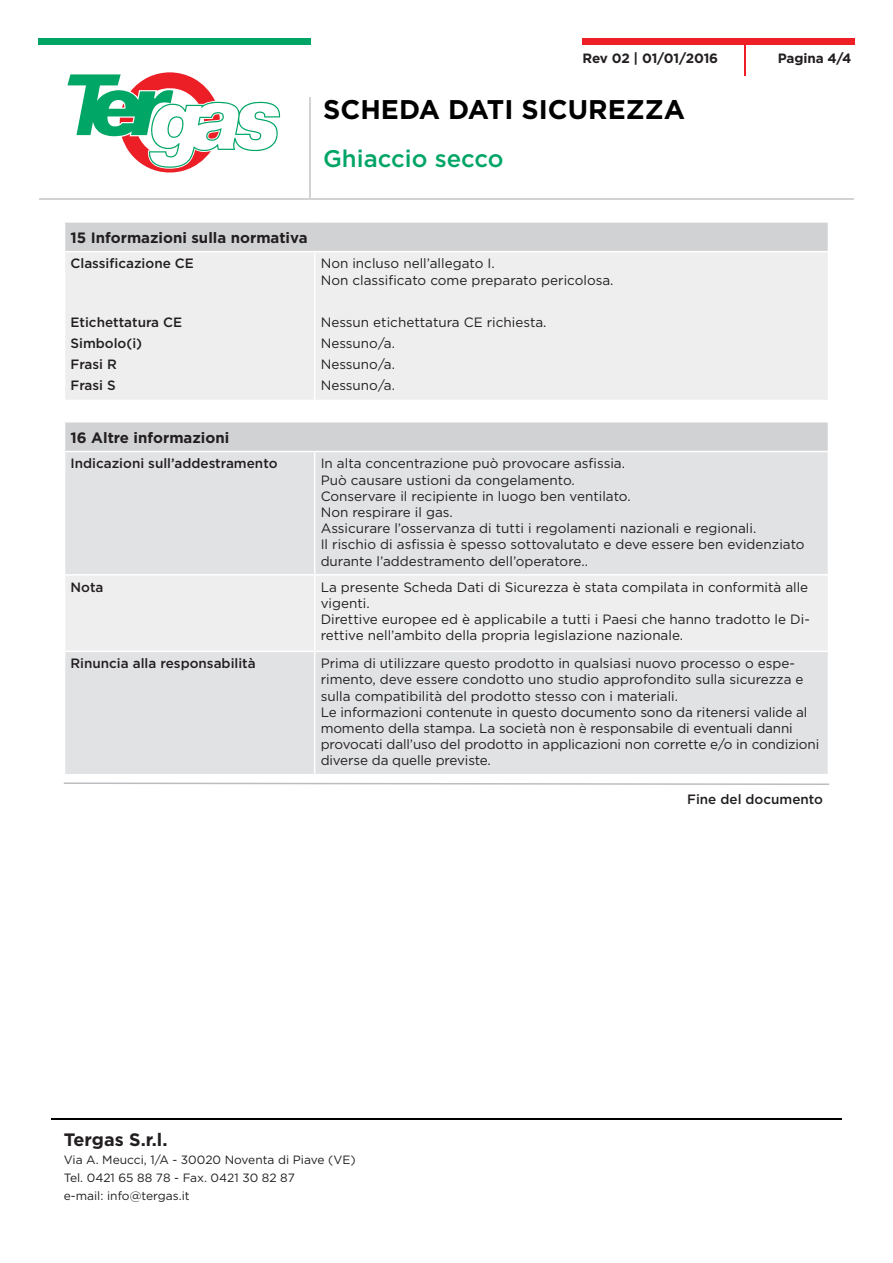
<style>
.page{position:relative;width:893px;height:1263px;background:#fff}
.page>*{position:absolute;margin:0;border:0;box-sizing:border-box;transform-origin:0 0}
.t1{font:700 27px "Gotham";color:#000}
.t2{font:500 24px "Gotham";color:#00a566}
.t3{font:700 18px "Gotham";color:#231f20}
.t4{font:700 15px "Gotham";color:#231f20}
.t5{font:13.5px/16.2px "Gotham";color:#231f20}
.t6{font:500 13.5px "Gotham";color:#231f20}
.t7{font:700 13.5px "Gotham";letter-spacing:-.015em;color:#231f20}
.t8{font:12px "Gotham";color:#231f20}
</style>
<div class="page">
<div style="left:38px;top:38px;width:272px;height:7px;background:#00a566"></div>
<div style="left:583px;top:38px;width:272px;height:7px;background:#ee2026"></div>
<hr style="left:39px;top:198px;width:815px;height:2px;background:#d1d2d4">
<svg style="left:67px;top:72px;width:214px;height:101px"></svg>
<hr style="left:309px;top:98px;width:1px;height:102px;background:#d1d2d4">
<hr style="left:744px;top:41px;width:1px;height:34px;background:#ee2026">
<hr style="left:51px;top:1118px;width:791px;height:1px;background:#000">
<div style="left:65px;top:222px;width:763px;height:30px;background:#d1d2d4"></div>
<div style="left:65px;top:252px;width:763px;height:148px;background:#eeeeef"></div>
<hr style="left:64px;top:221px;width:251px;height:2px;background:#fff">
<hr style="left:315px;top:221px;width:514px;height:2px;background:#fff">
<hr style="left:64px;top:251px;width:251px;height:1px;background:#fff">
<hr style="left:315px;top:251px;width:514px;height:1px;background:#fff">
<hr style="left:314px;top:252px;width:1px;height:148px;background:#fff">
<div style="left:65px;top:422px;width:763px;height:29px;background:#d1d2d4"></div>
<div style="left:65px;top:452px;width:763px;height:322px;background:#e1e2e4"></div>
<div style="left:65px;top:576px;width:763px;height:75px;background:#eeeeef"></div>
<hr style="left:314px;top:452px;width:1px;height:122px;background:#fff">
<hr style="left:64px;top:574px;width:251px;height:2px;background:#fff">
<hr style="left:315px;top:574px;width:514px;height:2px;background:#fff">
<hr style="left:314px;top:576px;width:1px;height:75px;background:#fff">
<hr style="left:64px;top:651px;width:251px;height:1px;background:#fff">
<hr style="left:315px;top:651px;width:514px;height:1px;background:#fff">
<hr style="left:314px;top:652px;width:1px;height:122px;background:#fff">
<svg style="left:63px;top:782px;width:767px;height:3px"></svg>
<p class="t7" style="left:583px;top:49px;width:137px">Rev 02 | 01/01/2016</p>
<p class="t7" style="left:778px;top:49px;width:75px">Pagina 4/4</p>
<p class="t1" style="left:323px;top:92px;width:363px">SCHEDA DATI SICUREZZA</p>
<p class="t2" style="left:323px;top:143px;width:182px">Ghiaccio secco</p>
<p class="t4" style="left:71px;top:227px;width:239px">15 Informazioni sulla normativa</p>
<p class="t6" style="left:71px;top:255px;width:125px">Classificazione CE</p>
<p class="t6" style="left:71px;top:313px;width:113px">Etichettatura CE</p>
<p class="t6" style="left:71px;top:334px;width:73px">Simbolo(i)</p>
<p class="t6" style="left:71px;top:355px;width:48px">Frasi R</p>
<p class="t6" style="left:71px;top:376px;width:47px">Frasi S</p>
<p class="t5" style="left:321px;top:255px;width:176px">Non incluso nell’allegato I.</p>
<p class="t5" style="left:321px;top:271px;width:294px">Non classificato come preparato pericolosa.</p>
<p class="t5" style="left:321px;top:313px;width:227px">Nessun etichettatura CE richiesta.</p>
<p class="t5" style="left:321px;top:334px;width:76px">Nessuno/a.</p>
<p class="t5" style="left:321px;top:355px;width:76px">Nessuno/a.</p>
<p class="t5" style="left:321px;top:376px;width:76px">Nessuno/a.</p>
<p class="t4" style="left:71px;top:427px;width:160px">16 Altre informazioni</p>
<p class="t6" style="left:71px;top:455px;width:208px">Indicazioni sull’addestramento</p>
<p class="t5" style="left:321px;top:455px;width:306px">In alta concentrazione può provocare asfissia.</p>
<p class="t5" style="left:321px;top:471px;width:256px">Può causare ustioni da congelamento.</p>
<p class="t5" style="left:321px;top:487px;width:312px">Conservare il recipiente in luogo ben ventilato.</p>
<p class="t5" style="left:321px;top:504px;width:134px">Non respirare il gas.</p>
<p class="t5" style="left:321px;top:520px;width:437px">Assicurare l’osservanza di tutti i regolamenti nazionali e regionali.</p>
<p class="t5" style="left:321px;top:536px;width:485px">Il rischio di asfissia è spesso sottovalutato e deve essere ben evidenziato durante l’addestramento dell’operatore..</p>
<p class="t6" style="left:71px;top:578px;width:34px">Nota</p>
<p class="t5" style="left:321px;top:578px;width:489px">La presente Scheda Dati di Sicurezza è stata compilata in conformità alle vigenti.</p>
<p class="t5" style="left:321px;top:611px;width:491px">Direttive europee ed è applicabile a tutti i Paesi che hanno tradotto le Di&shy;rettive nell’ambito della propria legislazione nazionale.</p>
<p class="t6" style="left:71px;top:654px;width:187px">Rinuncia alla responsabilità</p>
<p class="t5" style="left:321px;top:655px;width:484px">Prima di utilizzare questo prodotto in qualsiasi nuovo processo o espe&shy;rimento, deve essere condotto uno studio approfondito sulla sicurezza e sulla compatibilità del prodotto stesso con i materiali.</p>
<p class="t5" style="left:321px;top:704px;width:488px">Le informazioni contenute in questo documento sono da ritenersi valide al</p>
<p class="t5" style="left:321px;top:720px;width:500px">momento della stampa. La società non è responsabile di eventuali danni provocati dall’uso del prodotto in applicazioni non corrette e/o in condizioni diverse da quelle previste.</p>
<p class="t6" style="left:687px;top:790px;width:137px">Fine del documento</p>
<p class="t3" style="left:64px;top:1127px;width:105px">Tergas S.r.l.</p>
<p class="t8" style="left:64px;top:1151px;width:293px">Via A. Meucci, 1/A - 30020 Noventa di Piave (VE)</p>
<p class="t8" style="left:64px;top:1169px;width:233px">Tel. 0421 65 88 78 - Fax. 0421 30 82 87</p>
<p class="t8" style="left:64px;top:1187px;width:127px">e-mail: info@tergas.it</p>
</div>
